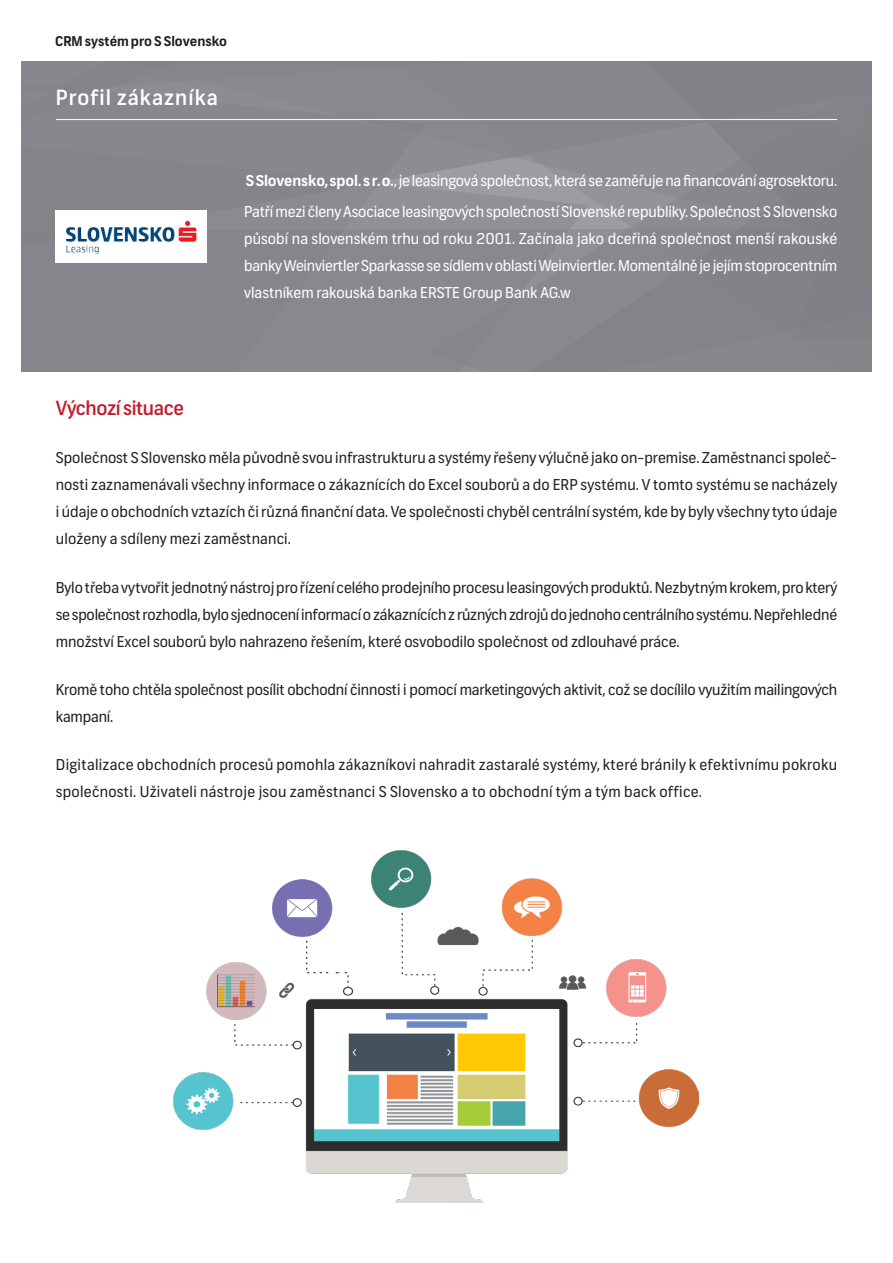
<style>
.page{position:relative;width:893px;height:1263px;background:#fff}
.page>*{position:absolute;margin:0;border:0;box-sizing:border-box;transform-origin:0 0}
.t1{font:500 21px "Frank";letter-spacing:.05em;color:#fff}
.Paragraph_Style_9{font:500 19.5px "Frank";letter-spacing:-.02em;color:#be1f2e}
.Paragraph_Style_9-2{font:15px/27px "Frank";letter-spacing:.01em;color:#231f20;text-align:justify}
.Paragraph_Style_9-3{font:15px/27px "Frank";letter-spacing:-.01em;color:#fff;text-align:justify}
.Paragraph_Style_9-4{font:15px/27px "Frank";letter-spacing:-.01em;color:#231f20}
.t2{font:700 13.5px "Frank";color:#231f20}
.s1{font-weight:700}
</style>
<div class="page">
<div style="left:21px;top:61px;width:851px;height:310px;background:#85878b"></div>
<hr style="left:56px;top:119px;width:781px;height:1px;background:#fff">
<img style="left:173px;top:851px;width:526px;height:351px">
<img style="left:56px;top:210px;width:150px;height:53px">
<p class="t2" style="left:55px;top:32px;width:173px">CRM systém pro S Slovensko</p>
<p class="t1" style="left:56px;top:85px;width:164px">Profil zákazníka</p>
<p class="Paragraph_Style_9-3" style="left:246px;top:167px;width:593px"><span class="s1">S Slovensko, spol. s r. o.</span>, je leasingová společnost, která se zaměřuje na financování agrosektoru.</p>
<p class="Paragraph_Style_9-3" style="left:244px;top:198px;width:595px">Patří mezi členy Asociace leasingových společností Slovenské republiky. Společnost S Slovensko působí na slovenském trhu od roku 2001. Začínala jako dceřiná společnost menší rakouské banky Weinviertler Sparkasse se sídlem v oblasti Weinviertler. Momentálně je jejím stoprocentním vlastníkem rakouská banka ERSTE Group Bank AG.w</p>
<p class="Paragraph_Style_9" style="left:56px;top:396px;width:130px">Výchozí situace</p>
<p class="Paragraph_Style_9-2" style="left:56px;top:445px;width:783px">Společnost S Slovensko měla původně svou infrastrukturu a systémy řešeny výlučně jako on-premise. Zaměstnanci společ&shy;nosti zaznamenávali všechny informace o zákaznících do Excel souborů a do ERP systému. V tomto systému se nacházely i údaje o obchodních vztazích či různá finanční data. Ve společnosti chyběl centrální systém, kde by byly všechny tyto údaje uloženy a sdíleny mezi zaměstnanci.</p>
<p class="Paragraph_Style_9-2" style="left:56px;top:574px;width:783px">Bylo třeba vytvořit jednotný nástroj pro řízení celého prodejního procesu leasingových produktů. Nezbytným krokem, pro který se společnost rozhodla, bylo sjednocení informací o zákaznících z různých zdrojů do jednoho centrálního systému. Nepřehledné množství Excel souborů bylo nahrazeno řešením, které osvobodilo společnost od zdlouhavé práce.</p>
<p class="Paragraph_Style_9-4" style="left:56px;top:677px;width:783px">Kromě toho chtěla společnost posílit obchodní činnosti i pomocí marketingových aktivit, což se docílilo využitím mailingových kampaní.</p>
<p class="Paragraph_Style_9-2" style="left:56px;top:752px;width:783px">Digitalizace obchodních procesů pomohla zákazníkovi nahradit zastaralé systémy, které bránily k efektivnímu pokroku společnosti. Uživateli nástroje jsou zaměstnanci S Slovensko a to obchodní tým a tým back office.</p>
</div>
